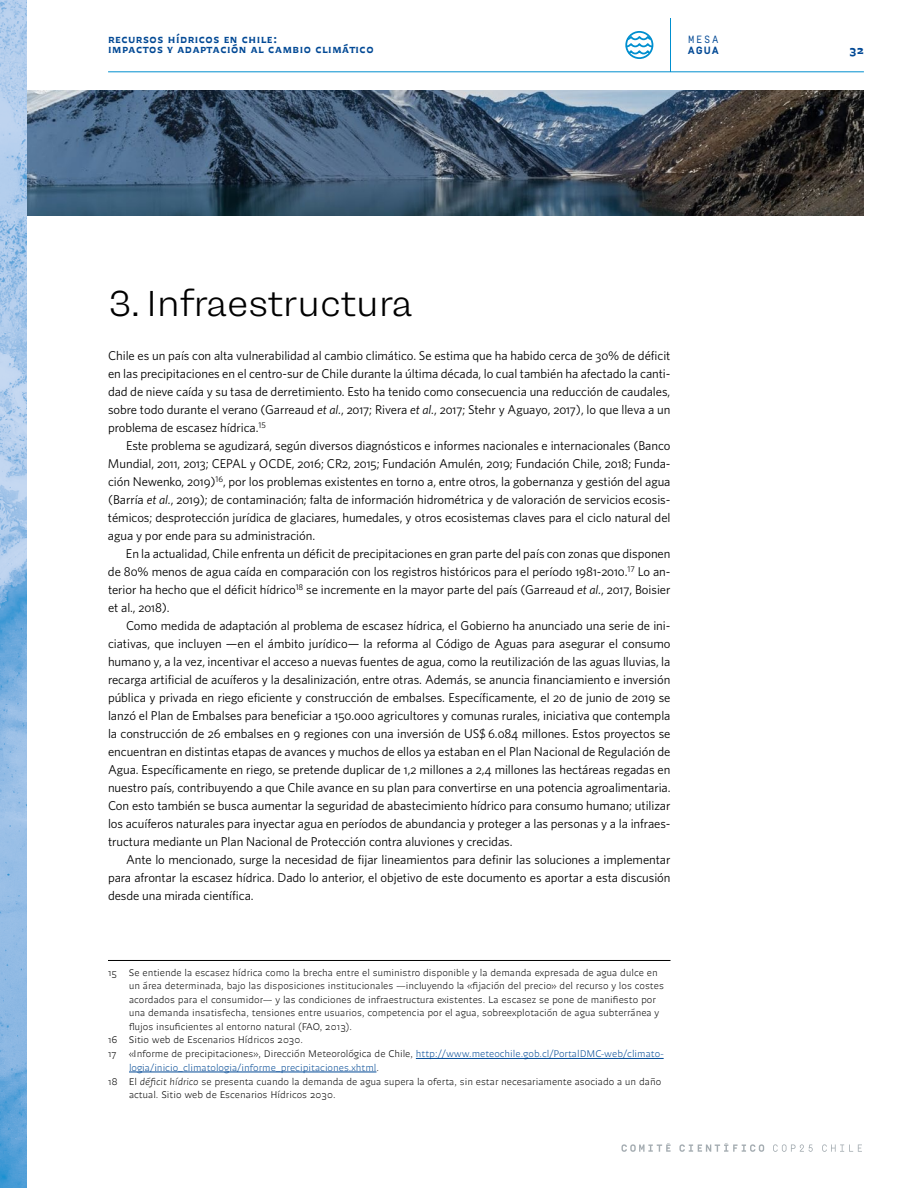
<style>
.page{position:relative;width:918px;height:1188px;background:#fff}
.page>*{position:absolute;margin:0;border:0;box-sizing:border-box;transform-origin:0 0}
.t1{font:300 36px "Mena Grotesk";letter-spacing:-.005em;color:#000}
.t2{font:12.75px/18px "Whitney";letter-spacing:-.005em;color:#000;text-align:justify}
.t3{font:12px/10.5px "Chercan Negra";letter-spacing:.04em;color:#024995}
.t4{font:10.5px "Simplon BP Mono";color:#024995}
.t5{font:700 10.5px "Simplon BP Mono";color:#024995}
.t6{font:9.75px "Chercan Fina";color:#000}
.t7{font:9.75px "Chercan Fina";color:#024995}
.s1{font-family:"Whitney Book SC"}
.s2{font-style:italic}
.s3{color:#024995}
.s4{color:#000}
.s5{font-family:"Chercan Fina Italica"}
</style>
<div class="page">
<img style="left:0;top:0;width:27px;height:1188px">
<hr style="left:108px;top:72px;width:756px;height:1px;background:#008fcf">
<svg style="left:622px;top:1143px;width:49px;height:9px"></svg>
<svg style="left:679px;top:1143px;width:85px;height:9px"></svg>
<svg style="left:773px;top:1144px;width:40px;height:8px"></svg>
<svg style="left:822px;top:1144px;width:40px;height:8px"></svg>
<svg style="left:626px;top:37px;width:28px;height:19px"></svg>
<div style="left:625px;top:31px;width:28px;height:28px;border:2px solid #008fcf;border-radius:50%"></div>
<hr style="left:670px;top:18px;width:1px;height:54px;background:#008fcf">
<hr style="left:108px;top:960px;width:563px;height:1px;background:#000">
<hr style="left:416px;top:1058px;width:248px;height:1px;background:#024995">
<hr style="left:129px;top:1072px;width:247px;height:1px;background:#024995">
<img style="left:27px;top:90px;width:837px;height:126px">
<p class="t3" style="left:108px;top:33px;width:267px">Recursos hídricos en Chile:<br>Impactos y adaptación al cambio climático</p>
<p class="t4" style="left:688px;top:33px;width:32px">MESA</p>
<p class="t5" style="left:688px;top:43px;width:32px">AGUA</p>
<h1 class="t1" style="left:108px;top:279px;width:306px">3. Infraestructura</h1>
<p class="t2" style="left:108px;top:346px;width:564px">Chile es un país con alta vulnerabilidad al cambio climático. Se estima que ha habido cerca de <span class="s1">30</span>% de déficit en las precipitaciones en el centro-sur de Chile durante la última década, lo cual también ha afectado la canti&shy;dad de nieve caída y su tasa de derretimiento. Esto ha tenido como consecuencia una reducción de caudales, sobre todo durante el verano (Garreaud <span class="s2">et al.</span>, <span class="s1">2017</span>; Rivera <span class="s2">et al.</span>, <span class="s1">2017</span>; Stehr y Aguayo, <span class="s1">2017</span>), lo que lleva a un problema de escasez hídrica.<sup>15</sup></p>
<p class="t2" style="left:108px;top:436px;width:564px;text-indent:18px">Este problema se agudizará, según diversos diagnósticos e informes nacionales e internacionales (Banco Mundial, <span class="s1">2011</span>, <span class="s1">2013</span>; CEPAL y OCDE, <span class="s1">2016</span>; CR<span class="s1">2</span>, <span class="s1">2015</span>; Fundación Amulén, <span class="s1">2019</span>; Fundación Chile, <span class="s1">2018</span>; Funda&shy;ción Newenko, <span class="s1">2019</span>)<sup>16</sup>, por los problemas existentes en torno a, entre otros, la gobernanza y gestión del agua (Barría <span class="s2">et al.</span>, <span class="s1">2019</span>); de contaminación; falta de información hidrométrica y de valoración de servicios ecosis&shy;témicos; desprotección jurídica de glaciares, humedales, y otros ecosistemas claves para el ciclo natural del agua y por ende para su administración.</p>
<p class="t2" style="left:108px;top:544px;width:564px;text-indent:18px">En la actualidad, Chile enfrenta un déficit de precipitaciones en gran parte del país con zonas que disponen de <span class="s1">80</span>% menos de agua caída en comparación con los registros históricos para el período <span class="s1">1981</span>-<span class="s1">2010</span>.<sup>17</sup> Lo an&shy;terior ha hecho que el déficit hídrico<sup>18</sup> se incremente en la mayor parte del país (Garreaud <span class="s2">et al.</span>, <span class="s1">2017</span>, Boisier et al., <span class="s1">2018</span>).</p>
<p class="t2" style="left:108px;top:616px;width:564px;text-indent:18px">Como medida de adaptación al problema de escasez hídrica, el Gobierno ha anunciado una serie de ini&shy;ciativas, que incluyen —en el ámbito jurídico— la reforma al Código de Aguas para asegurar el consumo humano y, a la vez, incentivar el acceso a nuevas fuentes de agua, como la reutilización de las aguas lluvias, la recarga artificial de acuíferos y la desalinización, entre otras. Además, se anuncia financiamiento e inversión pública y privada en riego eficiente y construcción de embalses. Específicamente, el <span class="s1">20</span> de junio de <span class="s1">2019</span> se lanzó el Plan de Embalses para beneficiar a <span class="s1">150</span>.<span class="s1">000</span> agricultores y comunas rurales, iniciativa que contempla la construcción de <span class="s1">26</span> embalses en <span class="s1">9</span> regiones con una inversión de US$ <span class="s1">6</span>.<span class="s1">084</span> millones. Estos proyectos se encuentran en distintas etapas de avances y muchos de ellos ya estaban en el Plan Nacional de Regulación de Agua. Específicamente en riego, se pretende duplicar de <span class="s1">1</span>,<span class="s1">2</span> millones a <span class="s1">2</span>,<span class="s1">4</span> millones las hectáreas regadas en nuestro país, contribuyendo a que Chile avance en su plan para convertirse en una potencia agroalimentaria.<br>Con esto también se busca aumentar la seguridad de abastecimiento hídrico para consumo humano; utilizar los acuíferos naturales para inyectar agua en períodos de abundancia y proteger a las personas y a la infraes&shy;tructura mediante un Plan Nacional de Protección contra aluviones y crecidas.</p>
<p class="t2" style="left:108px;top:850px;width:564px;text-indent:18px">Ante lo mencionado, surge la necesidad de fijar lineamientos para definir las soluciones a implementar para afrontar la escasez hídrica. Dado lo anterior, el objetivo de este documento es aportar a esta discusión desde una mirada científica.</p>
<p class="t6" style="left:108px;top:965px;width:551px">15 Se entiende la escasez hídrica como la brecha entre el suministro disponible y la demanda expresada de agua dulce en</p>
<p class="t6" style="left:129px;top:979px;width:536px">un área determinada, bajo las disposiciones institucionales —incluyendo la «fijación del precio» del recurso y los costes</p>
<p class="t6" style="left:129px;top:992px;width:528px">acordados para el consumidor— y las condiciones de infraestructura existentes. La escasez se pone de manifiesto por</p>
<p class="t6" style="left:129px;top:1006px;width:532px">una demanda insatisfecha, tensiones entre usuarios, competencia por el agua, sobreexplotación de agua subterránea y</p>
<p class="t6" style="left:129px;top:1019px;width:224px">flujos insuficientes al entorno natural (FAO, 2013).</p>
<p class="t6" style="left:108px;top:1033px;width:197px">16 Sitio web de Escenarios Hídricos 2030.</p>
<p class="t6" style="left:108px;top:1047px;width:10px">17</p>
<p class="t6" style="left:129px;top:1047px;width:536px">«Informe de precipitaciones», Dirección Meteorológica de Chile, <span class="s3">http://www.meteochile.gob.cl/PortalDMC-web/climato-</span></p>
<p class="t7" style="left:129px;top:1060px;width:252px">logia/inicio_climatologia/informe_precipitaciones.xhtml<span class="s4">.</span></p>
<p class="t6" style="left:108px;top:1074px;width:555px">18 El <span class="s5">déficit hídrico</span> se presenta cuando la demanda de agua supera la oferta, sin estar necesariamente asociado a un daño</p>
<p class="t6" style="left:129px;top:1088px;width:208px">actual. Sitio web de Escenarios Hídricos 2030.</p>
<p class="t3" style="left:850px;top:44px;width:16px">32</p>
</div>
